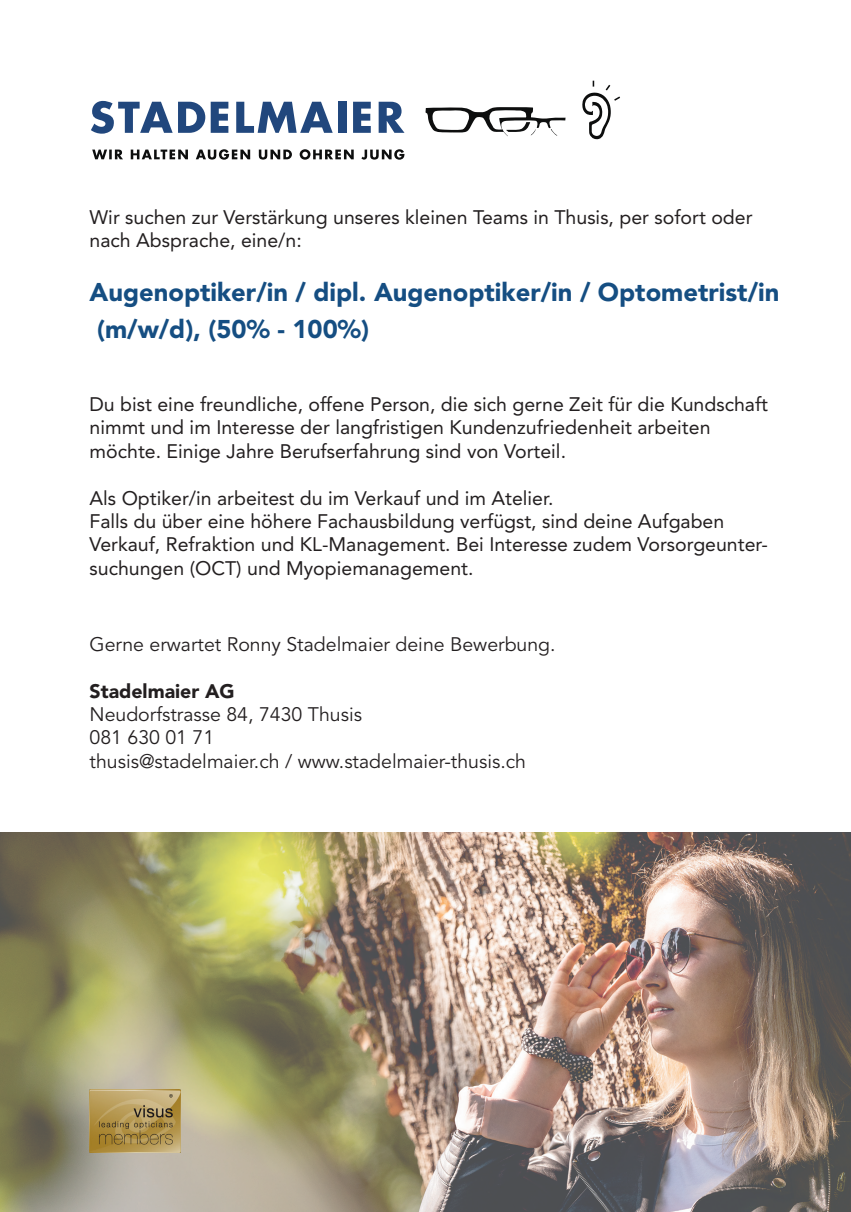
<style>
.page{position:relative;width:851px;height:1212px;background:#fff}
.page>*{position:absolute;margin:0;border:0;box-sizing:border-box;transform-origin:0 0}
.t1{font:900 25.5px "Avenir LT Std";color:#154e82}
.t2{font:19.5px/23.4px "Avenir LT Std";color:#231f20}
.t3{font:19.5px "Avenir LT Std";color:#231f20}
.t4{font:900 19.5px "Avenir LT Std";color:#231f20}
</style>
<div class="page">
<img style="left:0;top:832px;width:850px;height:380px">
<svg style="left:582px;top:81px;width:38px;height:58px"></svg>
<svg style="left:425px;top:107px;width:140px;height:29px"></svg>
<svg style="left:92px;top:149px;width:312px;height:11px"></svg>
<svg style="left:91px;top:101px;width:114px;height:33px"></svg>
<svg style="left:211px;top:102px;width:17px;height:31px"></svg>
<svg style="left:236px;top:102px;width:96px;height:31px"></svg>
<div style="left:338px;top:102px;width:8px;height:31px;background:#21477d"></div>
<svg style="left:353px;top:102px;width:18px;height:31px"></svg>
<svg style="left:378px;top:102px;width:26px;height:31px"></svg>
<img style="left:89px;top:1090px;width:91px;height:62px">
<p class="t2" style="left:89px;top:205px;width:664px">Wir suchen zur Verstärkung unseres kleinen Teams in Thusis, per sofort oder</p>
<p class="t2" style="left:89px;top:229px;width:214px">nach Absprache, eine/n:</p>
<p class="t1" style="left:89px;top:277px;width:691px">Augenoptiker/in / dipl. Augenoptiker/in / Optometrist/in</p>
<p class="t1" style="left:97px;top:314px;width:273px">(m/w/d), (50% - 100%)</p>
<p class="t2" style="left:89px;top:393px;width:680px">Du bist eine freundliche, offene Person, die sich gerne Zeit für die Kundschaft nimmt und im Interesse der langfristigen Kundenzufriedenheit arbeiten</p>
<p class="t2" style="left:89px;top:439px;width:478px">möchte. Einige Jahre Berufserfahrung sind von Vorteil.</p>
<p class="t2" style="left:89px;top:486px;width:465px">Als Optiker/in arbeitest du im Verkauf und im Atelier.</p>
<p class="t2" style="left:89px;top:510px;width:636px">Falls du über eine höhere Fachausbildung verfügst, sind deine Aufgaben</p>
<p class="t2" style="left:89px;top:533px;width:679px">Verkauf, Refraktion und KL-Management. Bei Interesse zudem Vorsorgeunter&shy;suchungen (OCT) und Myopiemanagement.</p>
<p class="t3" style="left:89px;top:633px;width:467px">Gerne erwartet Ronny Stadelmaier deine Bewerbung.</p>
<p class="t4" style="left:89px;top:679px;width:147px">Stadelmaier AG</p>
<p class="t3" style="left:89px;top:703px;width:274px">Neudorfstrasse 84, 7430 Thusis</p>
<p class="t3" style="left:89px;top:726px;width:126px">081 630 01 71</p>
<p class="t3" style="left:89px;top:750px;width:438px">thusis@stadelmaier.ch / www.stadelmaier-thusis.ch</p>
</div>
